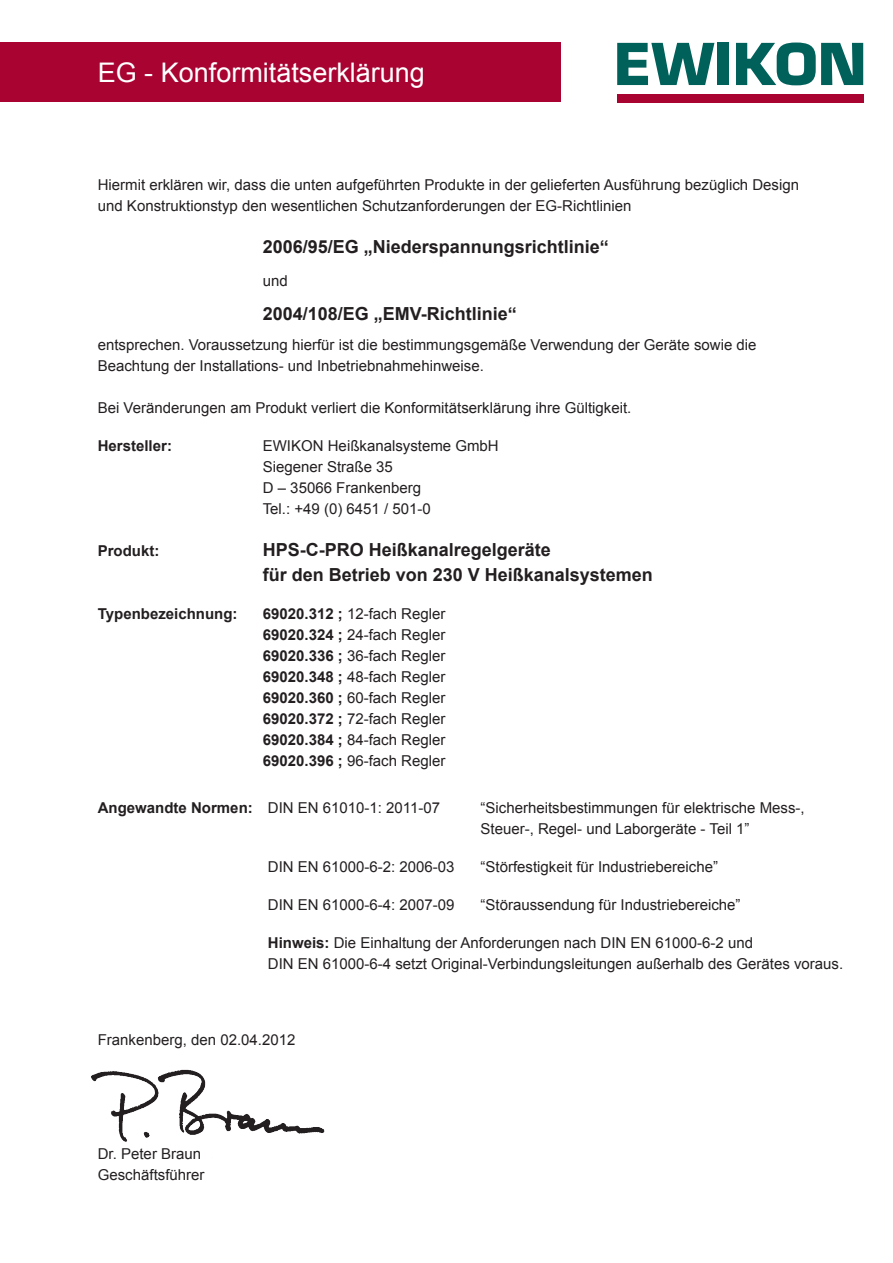
<style>
.page{position:relative;width:893px;height:1263px;background:#fff}
.page>*{position:absolute;margin:0;border:0;box-sizing:border-box;transform-origin:0 0}
.t1{font:27px "Arial";color:#fff}
.t2{font:700 18px/25.2px "Arial";color:#231f20}
.t3{font:15px/21px "Arial";color:#231f20}
.t4{font:700 15px "Arial";color:#231f20}
.s1{font-weight:700}
</style>
<div class="page">
<div style="left:0;top:43px;width:561px;height:59px;background:#a90332"></div>
<img style="left:91px;top:1069px;width:234px;height:73px">
<div style="left:617px;top:94px;width:246px;height:8px;background:#a90332"></div>
<svg style="left:617px;top:43px;width:97px;height:42px"></svg>
<div style="left:717px;top:43px;width:12px;height:42px;background:#00615b"></div>
<svg style="left:736px;top:43px;width:127px;height:42px"></svg>
<p class="t1" style="left:98px;top:55px;width:329px">EG - Konformitätserklärung</p>
<p class="t3" style="left:98px;top:174px;width:703px">Hiermit erklären wir, dass die unten aufgeführten Produkte in der gelieferten Ausführung bezüglich Design und Konstruktionstyp den wesentlichen Schutzanforderungen der EG-Richtlinien</p>
<p class="t2" style="left:263px;top:234px;width:348px">2006/95/EG „Niederspannungsrichtlinie“</p>
<p class="t3" style="left:263px;top:271px;width:27px">und</p>
<p class="t2" style="left:263px;top:302px;width:256px">2004/108/EG „EMV-Richtlinie“</p>
<p class="t3" style="left:98px;top:334px;width:660px">entsprechen. Voraussetzung hierfür ist die bestimmungsgemäße Verwendung der Geräte sowie die<br>Beachtung der Installations- und Inbetriebnahmehinweise.</p>
<p class="t3" style="left:98px;top:397px;width:535px">Bei Veränderungen am Produkt verliert die Konformitätserklärung ihre Gültigkeit.</p>
<p class="t4" style="left:98px;top:436px;width:76px">Hersteller:</p>
<p class="t3" style="left:263px;top:435px;width:237px">EWIKON Heißkanalsysteme GmbH<br>Siegener Straße 35<br>D – 35066 Frankenberg<br>Tel.: +49 (0) 6451 / 501-0</p>
<p class="t4" style="left:98px;top:541px;width:63px">Produkt:</p>
<p class="t2" style="left:263px;top:538px;width:392px">HPS-C-PRO Heißkanalregelgeräte<br>für den Betrieb von 230 V Heißkanalsystemen</p>
<p class="t4" style="left:98px;top:604px;width:141px">Typenbezeichnung:</p>
<p class="t3" style="left:263px;top:604px;width:184px;text-align:justify"><span class="s1">69020.312 ;</span> 12-fach Regler <span class="s1">69020.324 ;</span> 24-fach Regler <span class="s1">69020.336 ;</span> 36-fach Regler <span class="s1">69020.348 ;</span> 48-fach Regler <span class="s1">69020.360 ;</span> 60-fach Regler <span class="s1">69020.372 ;</span> 72-fach Regler <span class="s1">69020.384 ;</span> 84-fach Regler <span class="s1">69020.396 ;</span> 96-fach Regler</p>
<p class="t3" style="left:98px;top:797px;width:344px"><span class="s1">Angewandte Normen:</span> DIN EN 61010-1: 2011-07</p>
<p class="t3" style="left:480px;top:797px;width:326px">“Sicherheitsbestimmungen für elektrische Mess-,<br>Steuer-, Regel- und Laborgeräte - Teil 1”</p>
<p class="t3" style="left:268px;top:856px;width:188px">DIN EN 61000-6-2: 2006-03</p>
<p class="t3" style="left:480px;top:856px;width:239px">“Störfestigkeit für Industriebereiche”</p>
<p class="t3" style="left:268px;top:894px;width:188px">DIN EN 61000-6-4: 2007-09</p>
<p class="t3" style="left:480px;top:894px;width:262px">“Störaussendung für Industriebereiche”</p>
<p class="t3" style="left:268px;top:932px;width:577px"><span class="s1">Hinweis:</span> Die Einhaltung der Anforderungen nach DIN EN 61000-6-2 und<br>DIN EN 61000-6-4 setzt Original-Verbindungsleitungen außerhalb des Gerätes voraus.</p>
<p class="t3" style="left:98px;top:1029px;width:199px">Frankenberg, den 02.04.2012</p>
<p class="t3" style="left:98px;top:1143px;width:108px">Dr. Peter Braun<br>Geschäftsführer</p>
</div>
